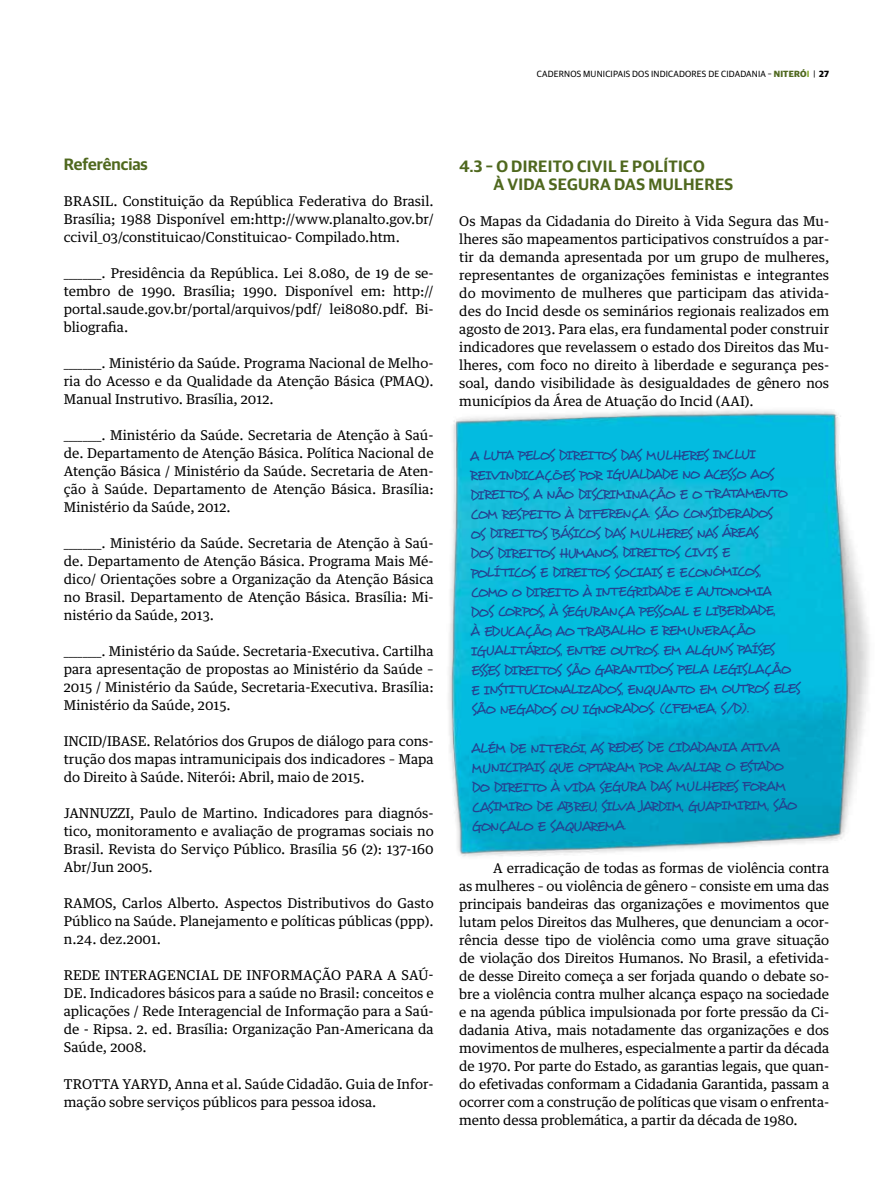
<style>
.page{position:relative;width:893px;height:1191px;background:#fff}
.page>*{position:absolute;margin:0;border:0;box-sizing:border-box;transform-origin:0 0}
.t1{font:600 16.5px/18px "Guardian Sans";letter-spacing:.02em;color:#4f681e}
.t2{font:600 16.5px "Guardian Sans";color:#4f681e}
.t3{font:13.5px/18px "Guardian Text Egyp";color:#000;text-align:justify}
.t4{font:13.5px/19.5px "Desyrel";letter-spacing:-.055em;color:#25408f}
.t5{font:9px "Guardian Sans";letter-spacing:.02em;color:#000}
.s1{font-weight:700;color:#4f681e}
.s2{font-weight:700;color:#90b03e}
.s3{font-weight:700}
</style>
<div class="page">
<img style="left:448px;top:410px;width:421px;height:447px">
<p class="t5" style="left:537px;top:67px;width:294px">CADERNOS MUNICIPAIS DOS I NDICADORES DE CIDADANIA – <span class="s1">NITERÓ</span><span class="s2">I</span> | <span class="s3">27</span></p>
<p class="t2" style="left:64px;top:152px;width:86px">REFERÊNCIAS</p>
<p class="t3" style="left:64px;top:191px;width:19px">Brasil</p>
<p class="t3" style="left:64px;top:191px;width:371px;text-indent:50px">. Constituição da República Federativa do Brasil.<br>Brasília; 1988 Disponível em:http://www.planalto.gov.br/ ccivil_03/constituicao/Constituicao- Compilado.htm.</p>
<p class="t3" style="left:64px;top:263px;width:371px">________. Presidência da República. Lei 8.080, de 19 de se&shy;tembro de 1990. Brasília; 1990. Disponível em: http:// portal.saude.gov.br/portal/arquivos/pdf/ lei8080.pdf. Bi&shy;bliografia.</p>
<p class="t3" style="left:64px;top:353px;width:371px">________. Ministério da Saúde. Programa Nacional de Melho&shy;ria do Acesso e da Qualidade da Atenção Básica (PMAQ).<br>Manual Instrutivo. Brasília, 2012.</p>
<p class="t3" style="left:64px;top:425px;width:371px">________. Ministério da Saúde. Secretaria de Atenção à Saú&shy;de. Departamento de Atenção Básica. Política Nacional de Atenção Básica / Ministério da Saúde. Secretaria de Aten&shy;ção à Saúde. Departamento de Atenção Básica. Brasília:<br>Ministério da Saúde, 2012.</p>
<p class="t3" style="left:64px;top:533px;width:371px">________. Ministério da Saúde. Secretaria de Atenção à Saú&shy;de. Departamento de Atenção Básica. Programa Mais Mé&shy;dico/ Orientações sobre a Organização da Atenção Básica no Brasil. Departamento de Atenção Básica. Brasília: Mi&shy;nistério da Saúde, 2013.</p>
<p class="t3" style="left:64px;top:641px;width:371px">________. Ministério da Saúde. Secretaria-Executiva. Cartilha para apresentação de propostas ao Ministério da Saúde – 2015 / Ministério da Saúde, Secretaria-Executiva. Brasília:<br>Ministério da Saúde, 2015.</p>
<p class="t3" style="left:64px;top:731px;width:371px">INCID/IBASE. Relatórios dos Grupos de diálogo para cons&shy;trução dos mapas intramunicipais dos indicadores – Mapa do Direito à Saúde. Niterói: Abril, maio de 2015.</p>
<p class="t3" style="left:64px;top:803px;width:371px">JANNUZZI, Paulo de Martino. Indicadores para diagnós&shy;tico, monitoramento e avaliação de programas sociais no Brasil. Revista do Serviço Público. Brasília 56 (2): 137-160<br>Abr/Jun 2005.</p>
<p class="t3" style="left:64px;top:893px;width:371px">RAMOS, Carlos Alberto. Aspectos Distributivos do Gasto Público na Saúde. Planejamento e políticas públicas (ppp). n.24. dez.2001.</p>
<p class="t3" style="left:64px;top:965px;width:56px">REDE Interagencial</p>
<p class="t3" style="left:223px;top:965px;width:40px">de Informa</p>
<p class="t3" style="left:313px;top:965px;width:44px">ção para</p>
<p class="t3" style="left:64px;top:965px;width:371px;text-indent:323px">a Saú&shy;de . Indicadores básicos para a saúde no Brasil: conceitos e aplicações / Rede Interagencial de Informação para a Saú&shy;de - Ripsa. 2. ed. Brasília: Organização Pan-Americana da Saúde, 2008.</p>
<p class="t3" style="left:64px;top:1073px;width:20px">Trotta</p>
<p class="t3" style="left:122px;top:1073px;width:19px">Yaryd</p>
<p class="t3" style="left:64px;top:1073px;width:371px;text-indent:104px">, Anna et al. Saúde Cidadão. Guia de Infor&shy;mação sobre serviços públicos para pessoa idosa.</p>
<p class="t1" style="left:493px;top:156px;width:212px;text-indent:84px">CIVIL E POLÍTICO<br>À VIDA SEGURA DAS MULHERES</p>
<p class="t3" style="left:459px;top:211px;width:371px">Os Mapas da Cidadania do Direito à Vida Segura das Mu&shy;lheres são mapeamentos participativos construídos a par&shy;tir da demanda apresentada por um grupo de mulheres, representantes de organizações feministas e integrantes do movimento de mulheres que participam das ativida&shy;des do Incid desde os seminários regionais realizados em agosto de 2013. Para elas, era fundamental poder construir indicadores que revelassem o estado dos Direitos das Mu&shy;lheres, com foco no direito à liberdade e segurança pes&shy;soal, dando visibilidade às desigualdades de gênero nos municípios da Área de Atuação do Incid (AAI).</p>
<p class="t4" style="left:470px;top:445px;width:332px">A LUTA PELOS DIREITOS DAS MULHERES INCLUI REIVINDICAÇÕES POR IGUALDADE NO ACESSO AOS DIREITOS, A NÃO DISCRIMINAÇÃO E O TRATAMENTO COM RESPEITO À DIFERENÇA. SÃO CONSIDERADOS<br>OS DIREITOS BÁSICOS DAS MULHERES NAS ÁREAS<br>DOS DIREITOS HUMANOS, DIREITOS CIVIS E<br>POLÍTICOS E DIREITOS SOCIAIS E ECONÔMICOS, COMO O DIREITO À INTEGRIDADE E AUTONOMIA<br>DOS CORPOS, À SEGURANÇA PESSOAL E LIBERDADE,<br>À EDUCAÇÃO, AO TRABALHO E REMUNERAÇÃO IGUALITÁRIOS, ENTRE OUTROS. EM ALGUNS PAÍSES ESSES DIREITOS SÃO GARANTIDOS PELA LEGISLAÇÃO E INSTITUCIONALIZADOS, ENQUANTO EM OUTROS ELES SÃO NEGADOS OU IGNORADOS. (CFEMEA, S/D).</p>
<p class="t4" style="left:471px;top:738px;width:328px">ALÉM DE NITERÓI, AS REDES DE CIDADANIA ATIVA MUNICIPAIS QUE OPTARAM POR AVALIAR O ESTADO DO DIREITO À VIDA SE GURA DAS MULHERES FORAM CASIMIRO DE ABREU, SILVA JARDIM, GUAPIMIRIM, SÃO GONÇALO E SAQUAREMA.</p>
<p class="t3" style="left:459px;top:857px;width:371px;text-indent:34px">A erradicação de todas as formas de violência contra as mulheres – ou violência de gênero – consiste em uma das principais bandeiras das organizações e movimentos que lutam pelos Direitos das Mulheres, que denunciam a ocor&shy;rência desse tipo de violência como uma grave situação de violação dos Direitos Humanos. No Brasil, a efetivida&shy;de desse Direito começa a ser forjada quando o debate so&shy;bre a violência contra mulher alcança espaço na sociedade e na agenda pública impulsionada por forte pressão da Ci&shy;dadania Ativa, mais notadamente das organizações e dos movimentos de mulheres, especialmente a partir da década de 1970. Por parte do Estado, as garantias legais, que quan&shy;do efetivadas conformam a Cidadania Garantida, passam a ocorrer com a construção de políticas que visam o enfrenta&shy;mento dessa problemática, a partir da década de 1980.</p>
<p class="t1" style="left:459px;top:156px;width:73px">4.3 – O DIREITO</p>
</div>
